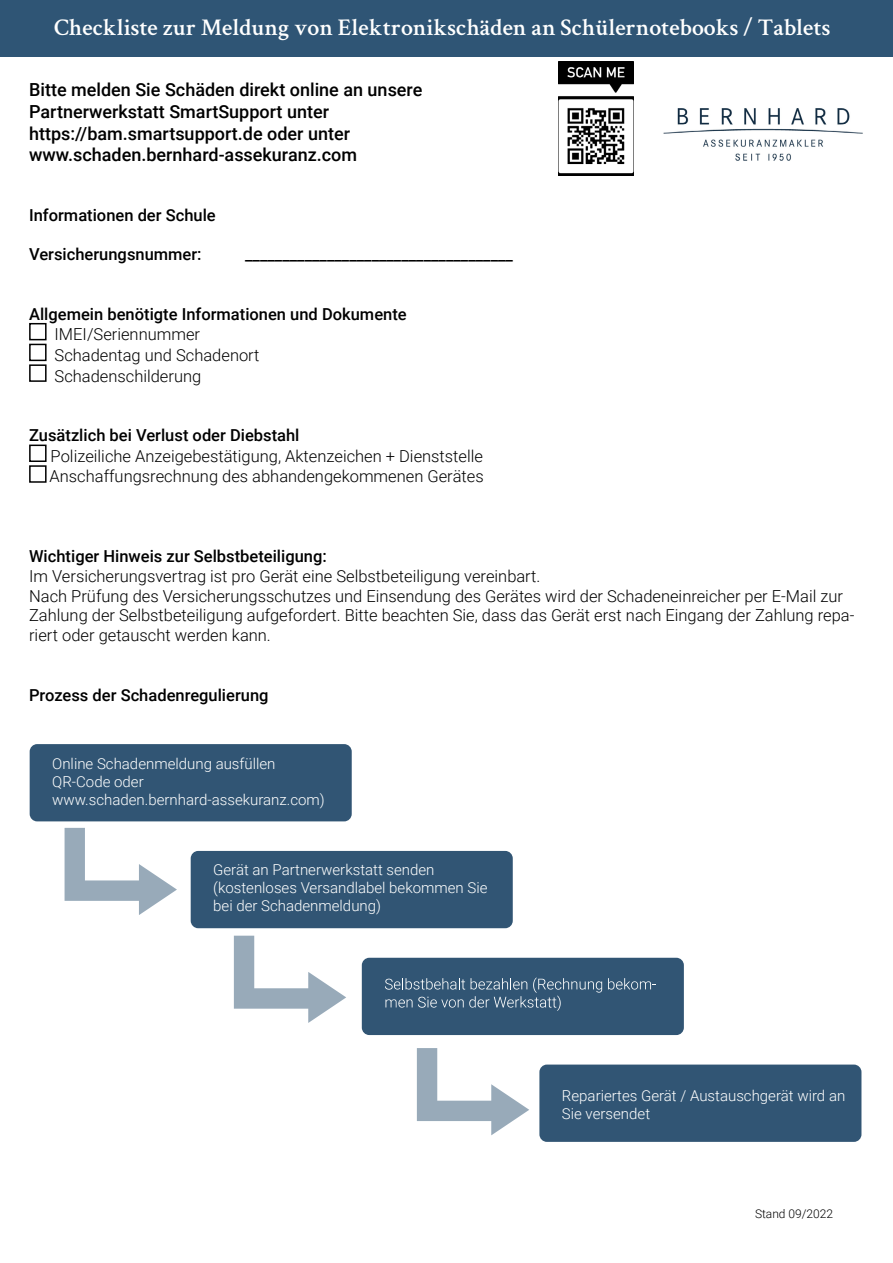
<style>
.page{position:relative;width:893px;height:1263px;background:#fff}
.page>*{position:absolute;margin:0;border:0;box-sizing:border-box;transform-origin:0 0}
.t1{font:600 24px "Crimson Text";color:#fff}
.t2{font:500 18px/21.6px "Roboto";color:#000}
.t3{font:300 16.5px/19.8px "Roboto";color:#000}
.t4{font:500 16.5px "Roboto";color:#000}
.t5{font:300 15px/18px "Roboto";color:#fff}
.t6{font:300 12px "Roboto";color:#000}
</style>
<div class="page">
<div style="left:0;top:0;width:893px;height:57px;background:#2f5575"></div>
<div style="left:29px;top:323px;width:18px;height:17px;border:2px solid #000"></div>
<div style="left:29px;top:344px;width:18px;height:17px;border:2px solid #000"></div>
<div style="left:29px;top:364px;width:18px;height:18px;border:2px solid #000"></div>
<div style="left:29px;top:445px;width:18px;height:17px;border:2px solid #000"></div>
<div style="left:29px;top:465px;width:18px;height:18px;border:2px solid #000"></div>
<img style="left:663px;top:108px;width:200px;height:53px">
<div style="left:30px;top:744px;width:322px;height:77px;background:#315574;border-radius:8px"></div>
<div style="left:191px;top:851px;width:322px;height:77px;background:#315574;border-radius:8px"></div>
<div style="left:362px;top:958px;width:322px;height:77px;background:#315574;border-radius:8px"></div>
<svg style="left:608px;top:978px;width:48px;height:11px"></svg>
<svg style="left:385px;top:977px;width:217px;height:34px"></svg>
<div style="left:539px;top:1064px;width:322px;height:78px;background:#315574;border-radius:8px"></div>
<svg style="left:65px;top:828px;width:112px;height:87px"></svg>
<svg style="left:234px;top:936px;width:112px;height:87px"></svg>
<svg style="left:417px;top:1048px;width:112px;height:87px"></svg>
<img style="left:558px;top:61px;width:76px;height:114px">
<h1 class="t1" style="left:54px;top:10px;width:778px">Checkliste zur Meldung von Elektronikschäden an Schülernotebooks / Tablets</h1>
<p class="t2" style="left:29px;top:79px;width:395px">Bitte melden Sie Schäden direkt online an unsere Partnerwerkstatt SmartSupport unter https://bam.smartsupport.de oder unter www.schaden.bernhard-assekuranz.com</p>
<p class="t4" style="left:29px;top:203px;width:188px">Informationen der Schule</p>
<p class="t4" style="left:29px;top:243px;width:174px">Versicherungsnummer:</p>
<p class="t4" style="left:245px;top:243px;width:269px">____________________________________</p>
<p class="t4" style="left:29px;top:302px;width:379px">Allgemein benötigte Informationen und Dokumente</p>
<p class="t3" style="left:55px;top:324px;width:206px;line-height:20.7px">IMEI/Seriennummer<br>Schadentag und Schadenort<br>Schadenschilderung</p>
<p class="t4" style="left:29px;top:424px;width:272px">Zusätzlich bei Verlust oder Diebstahl</p>
<p class="t3" style="left:50px;top:445px;width:436px;line-height:20.2px">Polizeiliche Anzeigebestätigung, Aktenzeichen + Dienststelle<br>Anschaffungsrechnung des abhandengekommenen Gerätes</p>
<p class="t4" style="left:29px;top:544px;width:299px">Wichtiger Hinweis zur Selbstbeteiligung:</p>
<p class="t3" style="left:29px;top:565px;width:827px">Im Versicherungsvertrag ist pro Gerät eine Selbstbeteiligung vereinbart.<br>Nach Prüfung des Versicherungsschutzes und Einsendung des Gerätes wird der Schadeneinreicher per E-Mail zur Zahlung der Selbstbeteiligung aufgefordert. Bitte beachten Sie, dass das Gerät erst nach Eingang der Zahlung repa&shy;riert oder getauscht werden kann.</p>
<p class="t4" style="left:29px;top:683px;width:241px">Prozess der Schadenregulierung</p>
<p class="t5" style="left:52px;top:754px;width:274px">Online Schadenmeldung ausfüllen<br>QR-Code oder www.schaden.bernhard-assekuranz.com)</p>
<p class="t5" style="left:213px;top:860px;width:276px">Gerät an Partnerwerkstatt senden (kostenloses Versandlabel bekommen Sie bei der Schadenmeldung)</p>
<p class="t5" style="left:562px;top:1086px;width:285px">Repariertes Gerät / Austauschgerät wird an<br>Sie versendet</p>
<p class="t6" style="left:755px;top:1205px;width:80px">Stand 09/2022</p>
</div>
